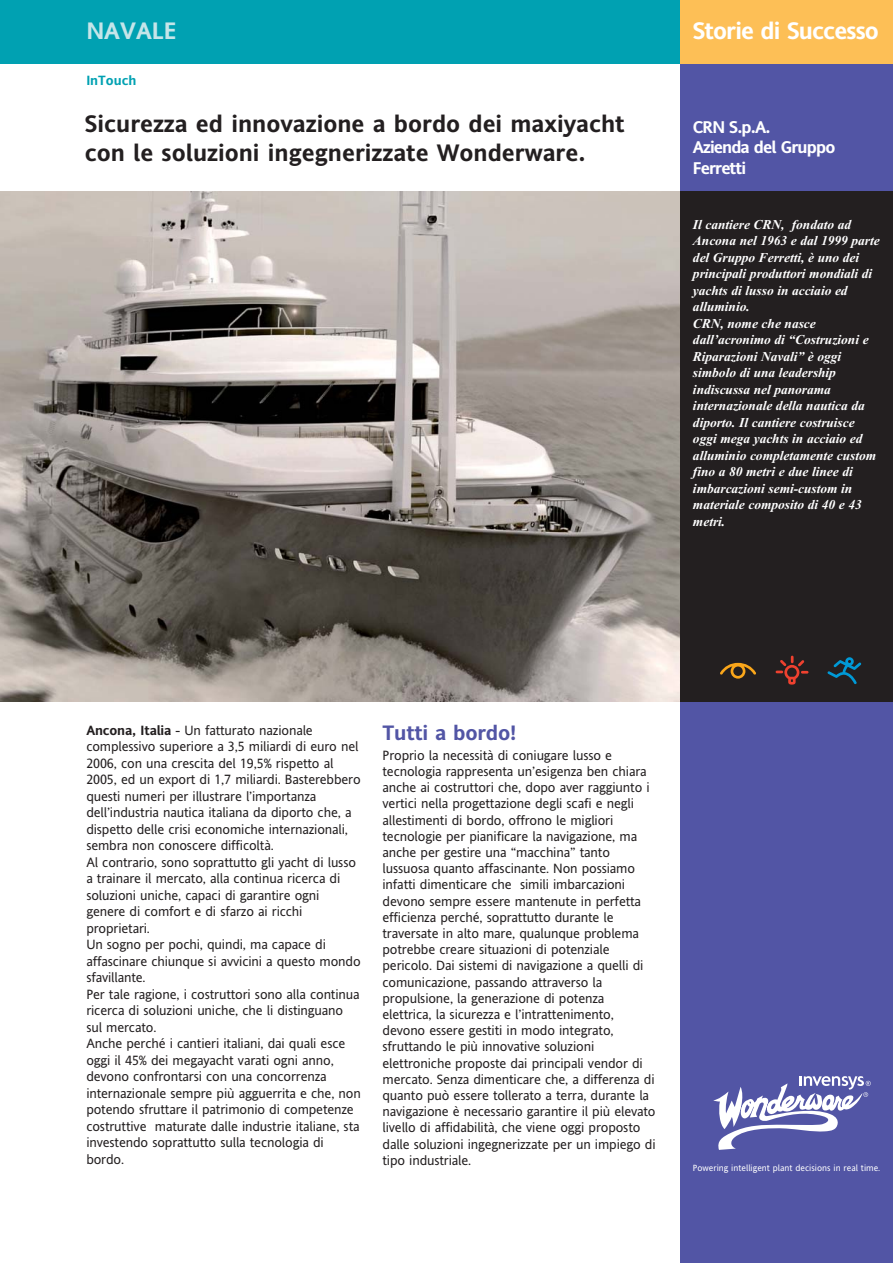
<style>
.page{position:relative;width:893px;height:1263px;background:#fff}
.page>*{position:absolute;margin:0;border:0;box-sizing:border-box;transform-origin:0 0}
.t1{font:700 24px/28.8px "Invensys Andale";color:#231f20}
.t2{font:700 24px "Invensys Andale";letter-spacing:-.035em;color:#fff}
.t3{font:700 24px "Invensys Andale";color:#c5e5e9}
.t4{font:700 21px "Invensys Andale";letter-spacing:-.01em;color:#5255a5}
.t5{font:700 17.1px/20.5px "Invensys Andale";letter-spacing:-.05em;color:#fff}
.t6{font:13.5px/16.5px "Invensys Andale";letter-spacing:-.01em;color:#231f20}
.t7{font:italic 700 13.5px/16.5px "Times New Roman";letter-spacing:-.005em;color:#fff}
.t8{font:700 13.5px "Invensys Andale";color:#00a1b2}
.t9{font:9px "Invensys Andale";color:#fff}
.s1{font-weight:700}
</style>
<div class="page">
<div style="left:680px;top:0;width:212px;height:1263px;background:#5255a5"></div>
<div style="left:0;top:0;width:892px;height:64px;background:#00a1b2"></div>
<div style="left:680px;top:0;width:212px;height:64px;background:#fdbf56"></div>
<svg style="left:713px;top:1076px;width:158px;height:74px"></svg>
<img style="left:0;top:191px;width:680px;height:511px">
<div style="left:680px;top:191px;width:212px;height:511px;background:#231f20"></div>
<svg style="left:720px;top:663px;width:36px;height:16px"></svg>
<svg style="left:775px;top:656px;width:33px;height:29px"></svg>
<svg style="left:827px;top:657px;width:34px;height:27px"></svg>
<h1 class="t3" style="left:86px;top:21px;width:92px">NAVALE</h1>
<h1 class="t2" style="left:693px;top:22px;width:188px">Storie di Successo</h1>
<p class="t8" style="left:86px;top:75px;width:52px">InTouch</p>
<h1 class="t1" style="left:85px;top:111px;width:541px">Sicurezza ed innovazione a bordo dei maxiyacht con le soluzioni ingegnerizzate Wonderware.</h1>
<p class="t5" style="left:693px;top:118px;width:144px">CRN S.p.A.<br>Azienda del Gruppo<br>Ferretti</p>
<p class="t7" style="left:693px;top:217px;width:188px">Il cantiere CRN, fondato ad<br>Ancona nel 1963 e dal 1999 parte del Gruppo Ferretti, è uno dei principali produttori mondiali di yachts di lusso in acciaio ed alluminio.<br>CRN, nome che nasce dall’acronimo di “Costruzioni e<br>Riparazioni Navali” è oggi simbolo di una leadership indiscussa nel panorama internazionale della nautica da diporto. Il cantiere costruisce oggi mega yachts in acciaio ed alluminio completamente custom fino a 80 metri e due linee di imbarcazioni semi-custom in materiale composito di 40 e 43 metri.</p>
<p class="t6" style="left:86px;top:723px;width:276px"><span class="s1">Ancona, Italia</span> - Un fatturato nazionale complessivo superiore a 3,5 miliardi di euro nel 2006, con una crescita del 19,5% rispetto al 2005, ed un export di 1,7 miliardi. Basterebbero questi numeri per illustrare l’importanza dell’industria nautica italiana da diporto che, a dispetto delle crisi economiche internazionali, sembra non conoscere difficoltà.<br>Al contrario, sono soprattutto gli yacht di lusso a trainare il mercato, alla continua ricerca di soluzioni uniche, capaci di garantire ogni genere di comfort e di sfarzo ai ricchi proprietari.<br>Un sogno per pochi, quindi, ma capace di affascinare chiunque si avvicini a questo mondo sfavillante.<br>Per tale ragione, i costruttori sono alla continua ricerca di soluzioni uniche, che li distinguano sul mercato.<br>Anche perché i cantieri italiani, dai quali esce oggi il 45% dei megayacht varati ogni anno, devono confrontarsi con una concorrenza internazionale sempre più agguerrita e che, non potendo sfruttare il patrimonio di competenze costruttive maturate dalle industrie italiane, sta investendo soprattutto sulla tecnologia di bordo.</p>
<h2 class="t4" style="left:382px;top:725px;width:135px">Tutti a bordo!</h2>
<p class="t6" style="left:382px;top:748px;width:275px">Proprio la necessità di coniugare lusso e tecnologia rappresenta un’esigenza ben chiara anche ai costruttori che, dopo aver raggiunto i vertici nella progettazione degli scafi e negli allestimenti di bordo, offrono le migliori tecnologie per pianificare la navigazione, ma anche per gestire una “macchina” tanto lussuosa quanto affascinante. Non possiamo infatti dimenticare che simili imbarcazioni devono sempre essere mantenute in perfetta efficienza perché, soprattutto durante le traversate in alto mare, qualunque problema potrebbe creare situazioni di potenziale pericolo. Dai sistemi di navigazione a quelli di comunicazione, passando attraverso la propulsione, la generazione di potenza elettrica, la sicurezza e l’intrattenimento, devono essere gestiti in modo integrato, sfruttando le più innovative soluzioni elettroniche proposte dai principali vendor di mercato. Senza dimenticare che, a differenza di quanto può essere tollerato a terra, durante la navigazione è necessario garantire il più elevato livello di affidabilità, che viene oggi proposto dalle soluzioni ingegnerizzate per un impiego di tipo industriale.</p>
<p class="t9" style="left:693px;top:1165px;width:189px">Powering intelligent plant decisions in real time.</p>
</div>
